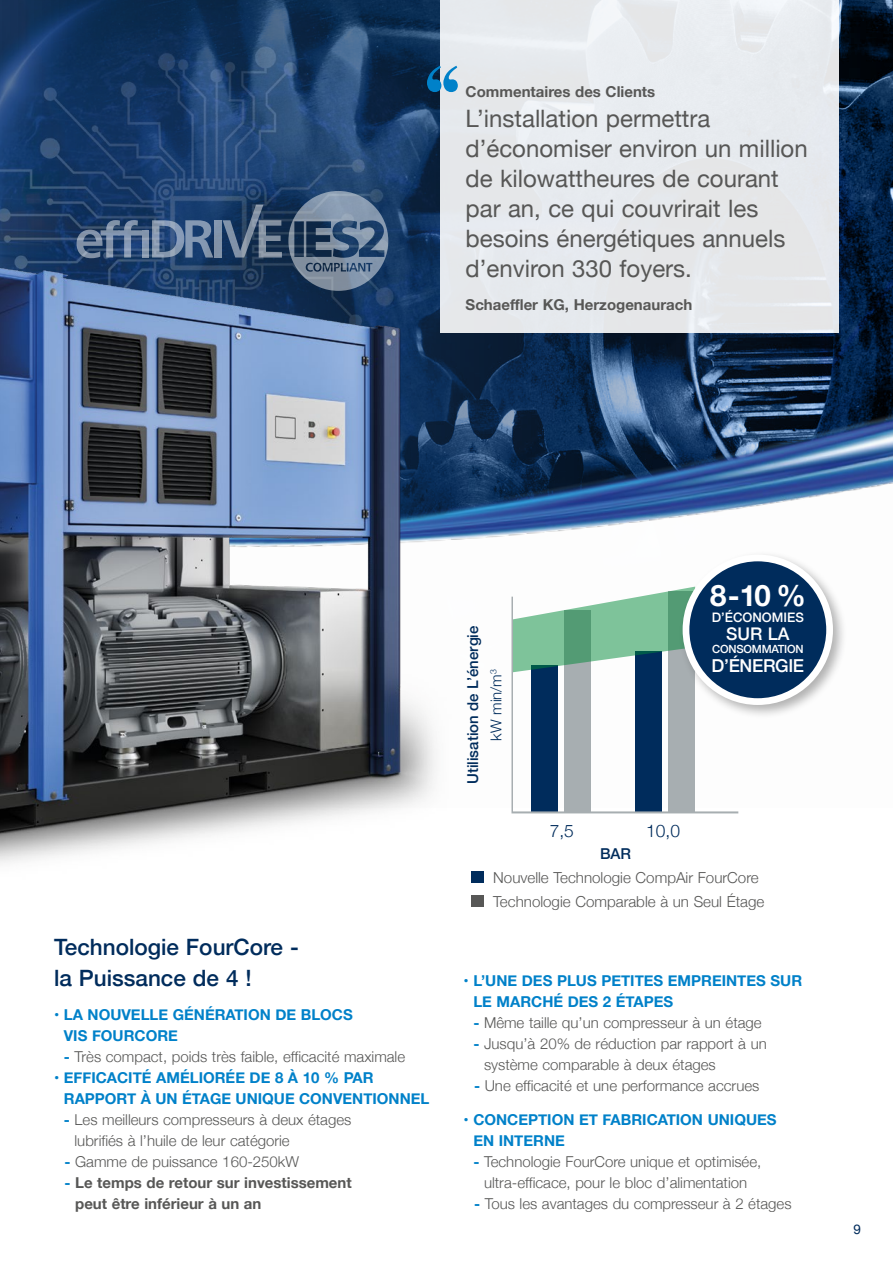
<style>
.page{position:relative;width:893px;height:1263px;background:#fff}
.page>*{position:absolute;margin:0;border:0;box-sizing:border-box;transform-origin:0 0}
.t1{font:700 78.3px "Times";color:#0081c9}
.t2{font:700 29.4px "Helvetica Neue";color:#fff}
.t3{font:24px/30px "Helvetica Neue";color:#575756}
.t4{font:500 22.5px/31.5px "Helvetica Neue";color:#002c5c}
.t5{font:500 17.85px "Helvetica Neue";letter-spacing:-.02em;color:#fff}
.t6{font:300 17.4px "Helvetica Neue";color:#002c5c}
.t7{font:500 17.4px "Helvetica Neue";color:#fff}
.t8{font:300 15.15px/24.6px "Helvetica Neue";color:#575756}
.t9{font:300 15px/21px "Helvetica Neue";color:#575756}
.t10{font:700 15px/21px "Helvetica Neue";color:#0081c9}
.t11{font:700 15px/21px "Helvetica Neue";color:#575756}
.t12{font:500 15px/23.2px "Helvetica Neue";color:#002c5c;text-align:center}
.t13{font:13.5px "Helvetica Neue";color:#002c5c}
.t14{font:500 13.05px "Helvetica Neue";color:#fff}
.t15{font:500 11.25px "Helvetica Neue";letter-spacing:-.02em;color:#fff}
.s1{font-weight:700;color:#0081c9}
.s2{color:#0081c9}
.s3{font-weight:300}
</style>
<div class="page">
<img style="left:0;top:0;width:893px;height:409px">
<img style="left:532px;top:411px;width:361px;height:123px">
<svg style="left:638px;top:589px;width:40px;height:8px"></svg>
<svg style="left:532px;top:597px;width:206px;height:216px"></svg>
<div style="left:678px;top:550px;width:169px;height:169px;background:#000;opacity:.3"></div>
<div style="left:686px;top:558px;width:144px;height:144px;background:#002c5c;border-radius:50%"></div>
<div style="left:683px;top:555px;width:150px;height:150px;border:7px solid #fff;border-radius:50%"></div>
<img style="left:0;top:195px;width:532px;height:712px">
<svg style="left:77px;top:220px;width:136px;height:38px;background:#526b8e"></svg>
<div style="left:214px;top:220px;width:8px;height:38px;background:#8193a9"></div>
<svg style="left:223px;top:205px;width:59px;height:53px;background:#3e5673"></svg>
<svg style="left:288px;top:191px;width:100px;height:100px;background:#536985"></svg>
<div style="left:440px;top:0;width:399px;height:333px;background:#e6e9ee"></div>
<h1 class="t1" style="left:421px;top:18px;width:44px">‘‘</h1>
<p class="t11" style="left:466px;top:81px;width:191px">Commentaires des Clients</p>
<h3 class="t3" style="left:466px;top:104px;width:344px">L’installation permettra d’économiser environ un million de kilowattheures de courant par an, ce qui couvrirait les besoins énergétiques annuels d’environ 330 foyers.</h3>
<p class="t11" style="left:466px;top:295px;width:228px">Schaeffler KG, Herzogenaurach</p>
<h3 class="t4" style="left:54px;top:929px;width:246px">Technologie FourCore - la Puissance de 4 !</h3>
<p class="t10" style="left:64px;top:1004px;width:290px;text-indent:-10px">• LA NOUVELLE GÉNÉRATION DE BLOCS<br>VIS FOURCORE</p>
<p class="t9" style="left:64px;top:1045px;width:343px"><span class="s1">-</span> Très compact, poids très faible, efficacité maximale</p>
<p class="t10" style="left:64px;top:1067px;width:367px;text-indent:-10px">• EFFICACITÉ AMÉLIORÉE DE 8 À 10 % PAR<br>RAPPORT À UN ÉTAGE UNIQUE CONVENTIONNEL</p>
<p class="t9" style="left:75px;top:1108px;width:278px;text-indent:-11px"><span class="s1">-</span> Les meilleurs compresseurs à deux étages lubrifiés à l’huile de leur catégorie</p>
<p class="t9" style="left:65px;top:1150px;width:236px"><span class="s1">-</span> Gamme de puissance 160-250kW</p>
<p class="t11" style="left:75px;top:1172px;width:278px;text-indent:-11px"><span class="s2">-</span> Le temps de retour sur investissement peut être inférieur à un an</p>
<p class="t12" style="left:460px;top:784px;width:160px;rotate:-90deg">Utilisation de L’énergie <span class="s3">kW min/m</span><sup>3</sup></p>
<h2 class="t2" style="left:710px;top:573px;width:97px">8-10 %</h2>
<p class="t14" style="left:712px;top:607px;width:94px">D’ÉCONOMIES</p>
<p class="t7" style="left:726px;top:620px;width:65px">SUR LA</p>
<p class="t15" style="left:712px;top:640px;width:93px">CONSOMMATION</p>
<p class="t5" style="left:712px;top:651px;width:94px">D’ÉNERGIE</p>
<p class="t6" style="left:550px;top:816px;width:26px">7,5</p>
<p class="t6" style="left:646px;top:816px;width:35px">10,0</p>
<p class="t12" style="left:600px;top:841px;width:33px">BAR</p>
<p class="t8" style="left:493px;top:864px;width:273px">Nouvelle Technologie CompAir FourCore<br>Technologie Comparable à un Seul Étage</p>
<p class="t10" style="left:473px;top:971px;width:330px;text-indent:-10px">• L’UNE DES PLUS PETITES EMPREINTES SUR<br>LE MARCHÉ DES 2 ÉTAPES</p>
<p class="t9" style="left:473px;top:1011px;width:290px"><span class="s1">-</span> Même taille qu’un compresseur à un étage</p>
<p class="t9" style="left:484px;top:1032px;width:284px;text-indent:-11px"><span class="s1">-</span> Jusqu’à 20% de réduction par rapport à un système comparable à deux étages</p>
<p class="t9" style="left:474px;top:1074px;width:287px"><span class="s1">-</span> Une efficacité et une performance accrues</p>
<p class="t10" style="left:473px;top:1109px;width:305px;text-indent:-10px">• CONCEPTION ET FABRICATION UNIQUES<br>EN INTERNE</p>
<p class="t9" style="left:473px;top:1150px;width:290px;text-align:center"><span class="s1">-</span> Technologie FourCore unique et optimisée, ultra-efficace, pour le bloc d’alimentation</p>
<p class="t9" style="left:474px;top:1192px;width:319px"><span class="s1">-</span> Tous les avantages du compresseur à 2 étages</p>
<p class="t13" style="left:854px;top:1219px;width:9px">9</p>
</div>
